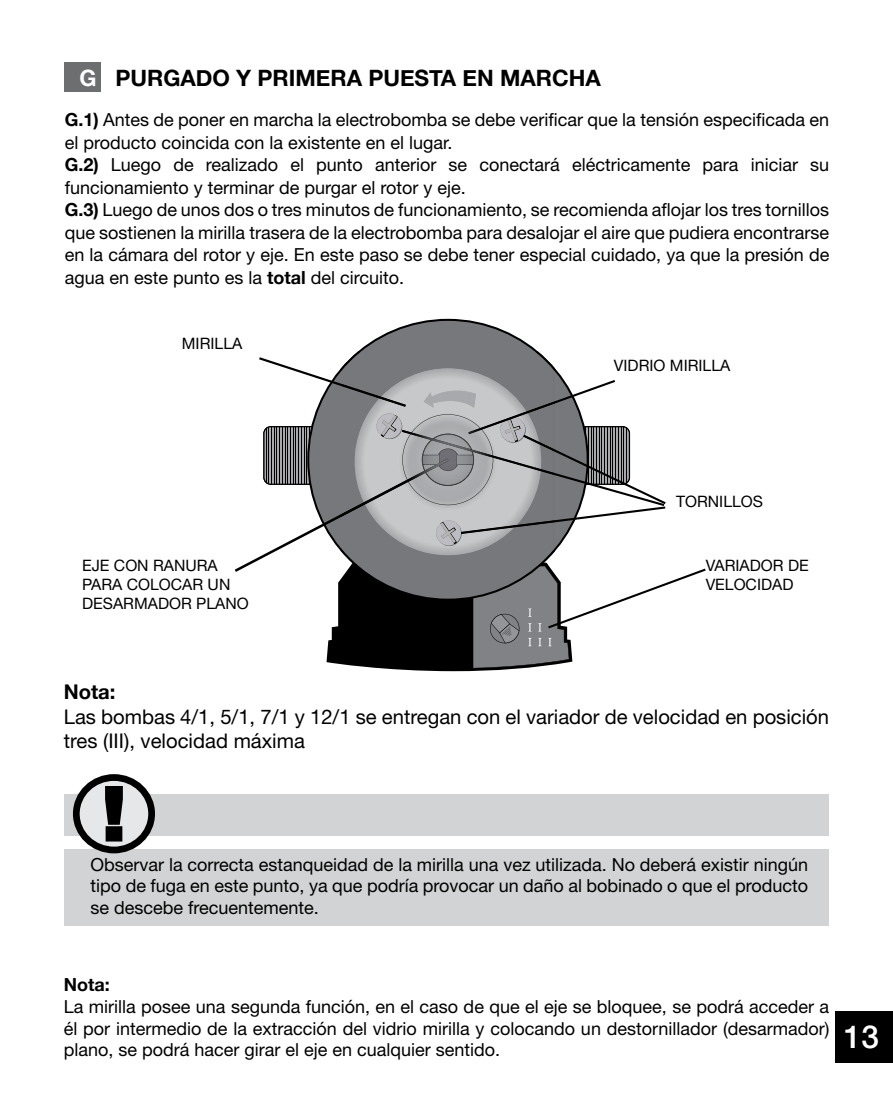
<style>
.page{position:relative;width:893px;height:1117px;background:#fff}
.page>*{position:absolute;margin:0;border:0;box-sizing:border-box;transform-origin:0 0}
.t1{font:500 31.5px "Helvetica Neue";color:#fff}
.t2{font:700 22.5px "Helvetica Neue";color:#000}
.t3{font:20.25px/24.3px "Helvetica Neue";color:#000}
.t4{font:700 20.25px "Helvetica Neue";color:#000}
.t5{font:18px/22.5px "Helvetica Neue";color:#000;text-align:justify}
.t6{font:700 18px "Helvetica Neue";color:#000}
.t7{font:15.75px/18.9px "Helvetica Neue";color:#000}
.s1{color:#fff}
.s2{font-weight:700}
</style>
<div class="page">
<div style="left:835px;top:1011px;width:58px;height:51px;background:#000"></div>
<div style="left:64px;top:794px;width:765px;height:42px;background:#d1d3d4"></div>
<div style="left:64px;top:848px;width:764px;height:77px;background:#d1d3d4"></div>
<svg style="left:76px;top:777px;width:76px;height:72px;background:#c6c6c7"></svg>
<div style="left:73px;top:774px;width:82px;height:79px;border:7px solid #000;border-radius:50%"></div>
<svg style="left:104px;top:784px;width:20px;height:58px"></svg>
<div style="left:64px;top:62px;width:37px;height:30px;background:#6c6e70"></div>
<svg style="left:358px;top:319px;width:179px;height:32px;fill:#77787b"></svg>
<img style="left:351px;top:351px;width:193px;height:6px">
<svg style="left:235px;top:357px;width:471px;height:314px"></svg>
<p class="t2" style="left:80px;top:60px;width:523px"><span class="s1">G</span> PURGADO Y PRIMERA PUESTA EN MARCHA</p>
<p class="t5" style="left:65px;top:108px;width:766px;text-align:left"><span class="s2">G.1)</span> Antes de poner en marcha la electrobomba se debe verificar que la tensión especificada en el producto coincida con la existente en el lugar.<br><span class="s2">G.2)</span> Luego de realizado el punto anterior se conectará eléctricamente para iniciar su funcionamiento y terminar de purgar el rotor y eje.<br><span class="s2">G.3)</span> Luego de unos dos o tres minutos de funcionamiento, se recomienda aflojar los tres tornillos que sostienen la mirilla trasera de la electrobomba para desalojar el aire que pudiera encontrarse en la cámara del rotor y eje. En este paso se debe tener especial cuidado, ya que la presión de agua en este punto es la <span class="s2">total</span> del circuito.</p>
<p class="t7" style="left:182px;top:333px;width:62px">MIRILLA</p>
<p class="t7" style="left:614px;top:355px;width:118px">VIDRIO MIRILLA</p>
<p class="t7" style="left:82px;top:555px;width:168px">EJE CON RANURA<br>PARA COLOCAR UN<br>DESARMADOR PLANO</p>
<p class="t7" style="left:676px;top:492px;width:88px">TORNILLOS</p>
<p class="t7" style="left:706px;top:555px;width:105px">VARIADOR DE<br>VELOCIDAD</p>
<p class="t4" style="left:64px;top:676px;width:53px">Nota:</p>
<p class="t3" style="left:64px;top:703px;width:767px">Las bombas 4/1, 5/1, 7/1 y 12/1 se entregan con el variador de velocidad en posición tres (III), velocidad máxima</p>
<p class="t5" style="left:91px;top:853px;width:719px;line-height:21.6px">Observar la correcta estanqueidad de la mirilla una vez utilizada. No deberá existir ningún tipo de fuga en este punto, ya que podría provocar un daño al bobinado o que el producto se descebe frecuentemente.</p>
<p class="t6" style="left:64px;top:970px;width:48px">Nota:</p>
<p class="t5" style="left:64px;top:995px;width:767px;line-height:21.6px">La mirilla posee una segunda función, en el caso de que el eje se bloquee, se podrá acceder a él por intermedio de la extracción del vidrio mirilla y colocando un destornillador (desarmador) plano, se podrá hacer girar el eje en cualquier sentido.</p>
<h1 class="t1" style="left:844px;top:1011px;width:37px">13</h1>
</div>
